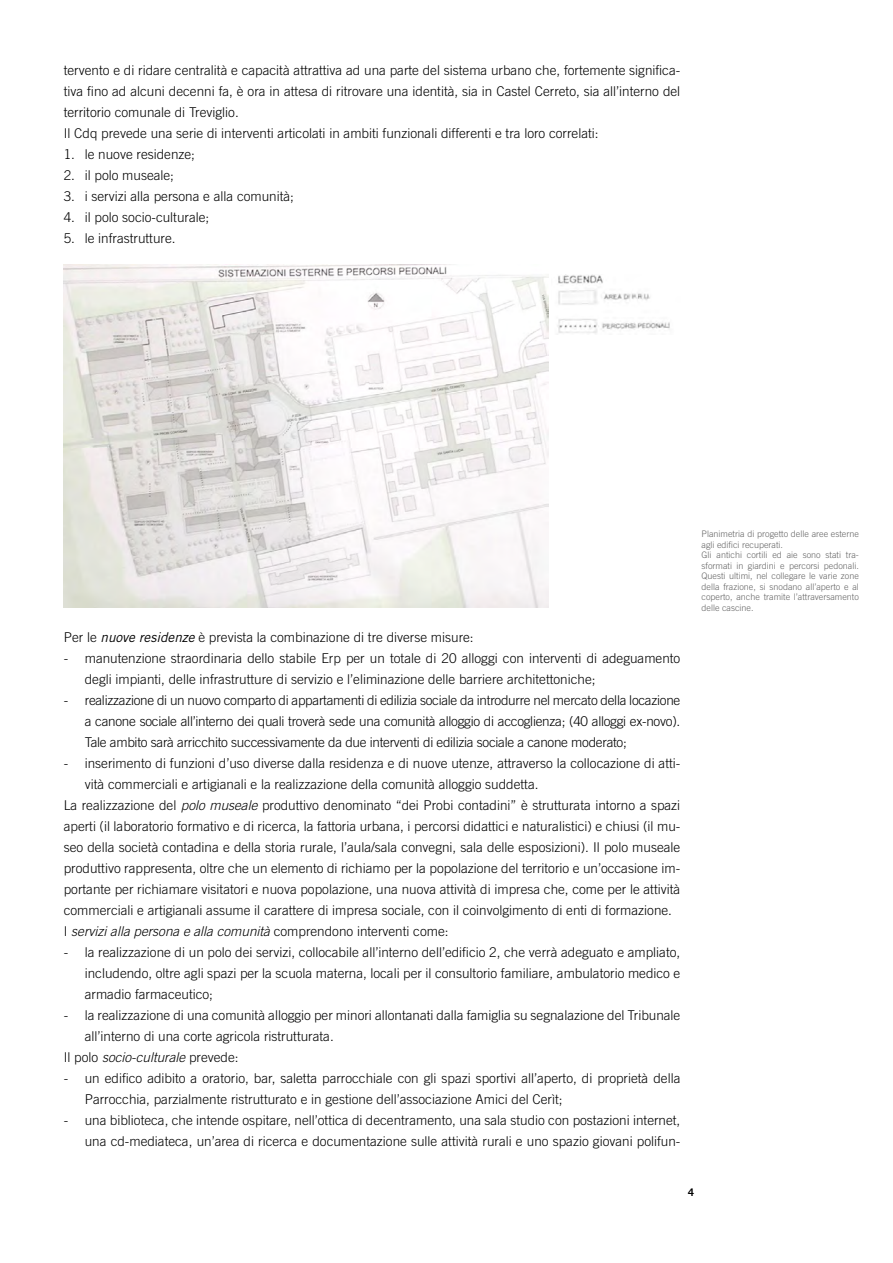
<style>
.page{position:relative;width:893px;height:1263px;background:#fff}
.page>*{position:absolute;margin:0;border:0;box-sizing:border-box;transform-origin:0 0}
.t1{font:300 13.5px/21px "Trade Gothic";color:#000}
.t2{font:italic 300 13.5px "Trade Gothic";color:#000}
.t3{font:700 10.5px "Trade Gothic";color:#000}
.t4{font:300 9px/10.5px "Trade Gothic";color:#636363}
.s1{font-weight:400;font-style:italic}
.s2{font-style:italic}
.s3{font-style:normal}
</style>
<div class="page">
<img style="left:64px;top:264px;width:485px;height:344px">
<img style="left:557px;top:274px;width:113px;height:60px">
<p class="t1" style="left:64px;top:60px;width:618px">tervento e di ridare centralità e capacità attrattiva ad una parte del sistema urbano che, fortemente significa&shy;tiva fino ad alcuni decenni fa, è ora in attesa di ritrovare una identità, sia in Castel Cerreto, sia all’interno del territorio comunale di Treviglio.<br>Il Cdq prevede una serie di interventi articolati in ambiti funzionali differenti e tra loro correlati:</p>
<p class="t1" style="left:64px;top:144px;width:133px">1. le nuove residenze;</p>
<p class="t1" style="left:64px;top:165px;width:112px">2. il polo museale;</p>
<p class="t1" style="left:64px;top:186px;width:232px">3. i servizi alla persona e alla comunità;</p>
<p class="t1" style="left:64px;top:207px;width:147px">4. il polo socio-culturale;</p>
<p class="t1" style="left:64px;top:228px;width:113px">5. le infrastrutture.</p>
<p class="t1" style="left:64px;top:627px;width:411px">Per le <span class="s1">nuove residenze</span> è prevista la combinazione di tre diverse misure:</p>
<p class="t1" style="left:85px;top:648px;width:597px;text-indent:-21px">- manutenzione straordinaria dello stabile Erp per un totale di 20 alloggi con interventi di adeguamento degli impianti, delle infrastrutture di servizio e l’eliminazione delle barriere architettoniche;</p>
<p class="t1" style="left:85px;top:690px;width:597px;text-align:justify;text-indent:-21px">- realizzazione di un nuovo comparto di appartamenti di edilizia sociale da introdurre nel mercato della locazione a canone sociale all’interno dei quali troverà sede una comunità alloggio di accoglienza; (40 alloggi ex-novo).<br>Tale ambito sarà arricchito successivamente da due interventi di edilizia sociale a canone moderato;</p>
<p class="t1" style="left:64px;top:753px;width:618px">- inserimento di funzioni d’uso diverse dalla residenza e di nuove utenze, attraverso la collocazione di atti-</p>
<p class="t1" style="left:85px;top:774px;width:455px">vità commerciali e artigianali e la realizzazione della comunità alloggio suddetta.</p>
<p class="t1" style="left:64px;top:795px;width:618px">La realizzazione del <span class="s2">polo museale</span> produttivo denominato “dei Probi contadini” è strutturata intorno a spazi</p>
<p class="t1" style="left:64px;top:816px;width:618px">aperti (il laboratorio formativo e di ricerca, la fattoria urbana, i percorsi didattici e naturalistici) e chiusi (il mu-</p>
<p class="t1" style="left:64px;top:837px;width:618px">seo della società contadina e della storia rurale, l’aula/sala convegni, sala delle esposizioni). Il polo museale</p>
<p class="t1" style="left:64px;top:858px;width:618px">produttivo rappresenta, oltre che un elemento di richiamo per la popolazione del territorio e un’occasione im-</p>
<p class="t1" style="left:64px;top:879px;width:618px">portante per richiamare visitatori e nuova popolazione, una nuova attività di impresa che, come per le attività</p>
<p class="t1" style="left:64px;top:900px;width:610px">commerciali e artigianali assume il carattere di impresa sociale, con il coinvolgimento di enti di formazione.</p>
<p class="t2" style="left:64px;top:923px;width:386px"><span class="s3">I</span> servizi alla persona e alla comunità <span class="s3">comprendono interventi come:</span></p>
<p class="t1" style="left:85px;top:942px;width:597px;text-align:justify;text-indent:-21px">- la realizzazione di un polo dei servizi, collocabile all’interno dell’edificio 2, che verrà adeguato e ampliato, includendo, oltre agli spazi per la scuola materna, locali per il consultorio familiare, ambulatorio medico e armadio farmaceutico;</p>
<p class="t1" style="left:64px;top:1005px;width:618px">- la realizzazione di una comunità alloggio per minori allontanati dalla famiglia su segnalazione del Tribunale</p>
<p class="t1" style="left:85px;top:1026px;width:251px">all’interno di una corte agricola ristrutturata.</p>
<p class="t2" style="left:64px;top:1049px;width:176px"><span class="s3">Il polo</span> socio-culturale <span class="s3">prevede:</span></p>
<p class="t1" style="left:85px;top:1068px;width:597px;text-indent:-21px">- un edifico adibito a oratorio, bar, saletta parrocchiale con gli spazi sportivi all’aperto, di proprietà della<br>Parrocchia, parzialmente ristrutturato e in gestione dell’associazione Amici del Cerìt;</p>
<p class="t1" style="left:64px;top:1110px;width:618px;text-align:right">- una biblioteca, che intende ospitare, nell’ottica di decentramento, una sala studio con postazioni internet, una cd-mediateca, un’area di ricerca e documentazione sulle attività rurali e uno spazio giovani polifun-</p>
<p class="t4" style="left:702px;top:528px;width:159px">Planimetria di progetto delle aree esterne agli edifici recuperati.<br>Gli antichi cortili ed aie sono stati tra&shy;sformati in giardini e percorsi pedonali.<br>Questi ultimi, nel collegare le varie zone della frazione, si snodano all’aperto e al coperto, anche tramite l’attraversamento delle cascine.</p>
<p class="t3" style="left:688px;top:1186px;width:7px">4</p>
</div>
